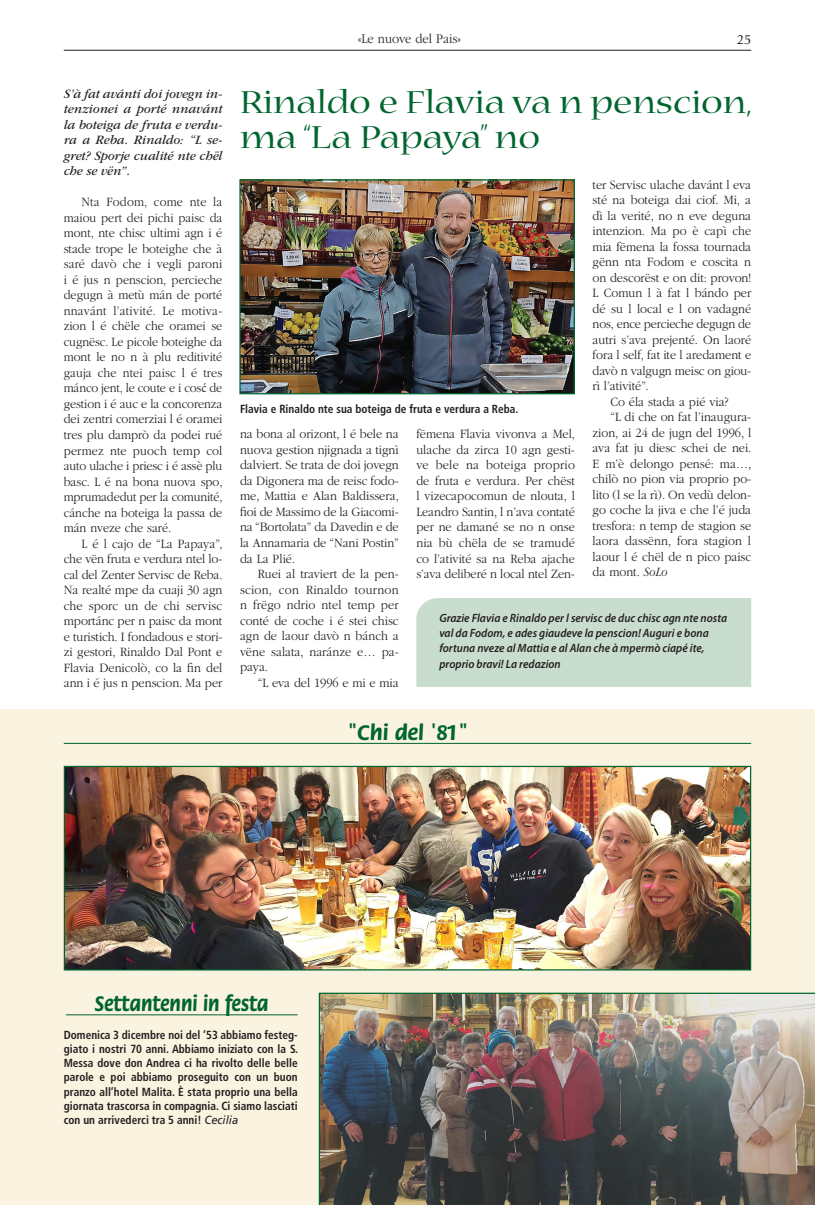
<style>
.page{position:relative;width:815px;height:1205px;background:#fff}
.page>*{position:absolute;margin:0;border:0;box-sizing:border-box;transform-origin:0 0}
.Nueva_38_extended{font:expanded 35.38px/35.4px "Nueva Std";color:#00652e;scale:.95 1}
.Flora_Bold_12_con_fi{font:700 22.5px "Flora Std";color:#00652e;scale:.88 1}
.Flora_Bold_12_con_fi-2{font:700 22.5px "Flora Std";color:#00652e}
.t1{font:300 13.75px "ITC Garamond Std";color:#231f20;scale:.92 1}
.t2{font:13.75px "Giovanni Std";color:#231f20;scale:.94 1}
.Gar_Light_10_6x12_4{font:300 13.25px/15.5px "ITC Garamond Std";color:#231f20;text-align:justify;scale:.93 1}
.Gar_Light_10_6x12_4-2{font:300 13.25px/15.5px "ITC Garamond Std";color:#231f20;text-align:justify;scale:.92 1}
.Gar_Light_10_6x12_4-3{font:italic 13.25px/15.5px "ITC Garamond Std";color:#231f20;text-align:justify}
.Myriad_9_6_Semibold{font:italic 600 12px/15.4px "Myriad Pro";color:#231f20;scale:.94 1}
.Did{font:700 condensed 11.75px/14.2px "Frutiger LT Std";color:#231f20;text-align:justify;scale:.96 1}
.s1{font-family:"Minion Pro";font-weight:400}
.s2{font-style:italic}
.s3{font-weight:400;font-style:italic;font-stretch:normal}
</style>
<div class="page">
<hr style="left:64px;top:50px;width:687px;height:1px;background:#231f20">
<div style="left:0;top:709px;width:815px;height:496px;background:#f9f3e0"></div>
<img style="left:319px;top:992px;width:496px;height:213px">
<hr style="left:66px;top:1014px;width:232px;height:1px;background:#00652e">
<img style="left:241px;top:181px;width:332px;height:211px">
<div style="left:239px;top:179px;width:336px;height:215px;border:1px solid #00652e"></div>
<img style="left:66px;top:768px;width:683px;height:200px">
<div style="left:64px;top:766px;width:687px;height:204px;border:1px solid #00652e"></div>
<hr style="left:64px;top:743px;width:687px;height:1px;background:#00652e">
<div style="left:416px;top:598px;width:335px;height:89px;background:#c9ddcf"></div>
<p class="t1" style="left:358px;top:32px;width:113px">«Le nuove del Pais»</p>
<p class="t2" style="left:737px;top:31px;width:17px">25</p>
<p class="Gar_Light_10_6x12_4-3" style="left:64px;top:86px;width:160px">S’à fat avánti doi jovegn in&shy;tenzionei a porté nnavánt la boteiga de fruta e verdu&shy;ra a Reba. Rinaldo: “L se&shy;gret? Sporje cualité nte chël che se vën”.</p>
<p class="Gar_Light_10_6x12_4-2" style="left:64px;top:195px;width:174px;text-indent:18px">Nta Fodom, come nte la maiou pert dei pichi paisc da mont, nte chisc ultimi agn i é stade trope le boteighe che à saré davò che i vegli paroni i é jus n penscion, percieche degugn à metù mán de porté nnavánt l’ativité. Le motiva&shy;zion l é chële che oramei se cugnësc. Le picole boteighe da mont le no n à plu reditivité gauja che ntei paisc l é tres mánco jent, le coute e i cos<span class="s1">ć</span> de gestion i é auc e la concorenza dei zentri comerziai l é oramei tres plu damprò da podei rué permez nte puoch temp col auto ulache i priesc i é assè plu basc. L é na bona nuova spo, mprumadedut per la comunité, cánche na boteiga la passa de mán nveze che saré.</p>
<p class="Gar_Light_10_6x12_4" style="left:64px;top:536px;width:172px;text-indent:18px">L é l cajo de “La Papaya”, che vën fruta e verdura ntel lo&shy;cal del Zenter Servisc de Reba.<br>Na realté mpe da cuaji 30 agn che sporc un de chi servisc mportánc per n paisc da mont e turistich. I fondadous e stori&shy;zi gestori, Rinaldo Dal Pont e Flavia Denicolò, co la fin del ann i é jus n penscion. Ma per</p>
<p class="Nueva_38_extended" style="left:240px;top:86px;width:541px">Rinaldo e Flavia va n penscion, ma “La Papaya” no</p>
<p class="Gar_Light_10_6x12_4" style="left:593px;top:177px;width:172px">ter Servisc ulache davánt l eva sté na boteiga dai ciof. Mi, a dì la verité, no n eve deguna intenzion. Ma po è capì che mia fëmena la fossa tournada gënn nta Fodom e coscita n on descorëst e on dit: provon!<br>L Comun l à fat l bándo per dé su l local e l on vadagné nos, ence percieche degugn de autri s’ava prejenté. On laoré fora l self, fat ite l aredament e davò n valgugn meisc on giou&shy;rì l’ativité”.</p>
<p class="Gar_Light_10_6x12_4" style="left:610px;top:394px;width:128px">Co éla stada a pié via?</p>
<p class="Gar_Light_10_6x12_4" style="left:593px;top:409px;width:172px;text-indent:18px">“L di che on fat l’inaugura&shy;zion, ai 24 de jugn del 1996, l ava fat ju diesc schei de nei.<br>E m’è delongo pensé: ma…, chilò no pion via proprio po&shy;lito (l se la rì). On vedù delon&shy;go coche la jiva e che l’é juda tresfora: n temp de stagion se laora dassënn, fora stagion l laour l é chël de n pico paisc da mont. <span class="s2">SoLo</span></p>
<p class="Did" style="left:240px;top:402px;width:291px">Flavia e Rinaldo nte sua boteiga de fruta e verdura a Reba.</p>
<p class="Gar_Light_10_6x12_4" style="left:240px;top:427px;width:172px">na bona al orizont, l é bele na nuova gestion njignada a tignì dalviert. Se trata de doi jovegn da Digonera ma de reisc fodo&shy;me, Mattia e Alan Baldissera, fioi de Massimo de la Giacomi&shy;na “Bortolata” da Davedin e de la Annamaria de “Nani Postin” da La Plié.</p>
<p class="Gar_Light_10_6x12_4" style="left:240px;top:566px;width:172px;text-indent:18px">Ruei al traviert de la pen&shy;scion, con Rinaldo tournon n frëgo ndrio ntel temp per conté de coche i é stei chisc agn de laour davò n bánch a vëne salata, naránze e… pa&shy;paya.</p>
<p class="Gar_Light_10_6x12_4" style="left:258px;top:675px;width:153px">“L eva del 1996 e mi e mia</p>
<p class="Gar_Light_10_6x12_4" style="left:416px;top:427px;width:172px">fëmena Flavia vivonva a Mel, ulache da zirca 10 agn gesti&shy;ve bele na boteiga proprio de fruta e verdura. Per chëst l vizecapocomun de nlouta, l Leandro Santin, l n’ava contaté per ne damané se no n onse nia bù chëla de se tramudé co l’ativité sa na Reba ajache s’ava deliberé n local ntel Zen-</p>
<p class="Myriad_9_6_Semibold" style="left:439px;top:609px;width:308px">Grazie Flavia e Rinaldo per l servisc de duc chisc agn nte nosta val da Fodom, e ades giaudeve la penscion! Auguri e bona fortuna nveze al Mattia e al Alan che à mpermò ciapé ite, proprio bravi! La redazion</p>
<p class="Flora_Bold_12_con_fi-2" style="left:347px;top:720px;width:122px">"Chi del '81"</p>
<p class="Flora_Bold_12_con_fi" style="left:95px;top:991px;width:199px">Settantenni in festa</p>
<p class="Did" style="left:64px;top:1027px;width:246px">Domenica 3 dicembre noi del ’53 abbiamo festeg&shy;giato i nostri 70 anni. Abbiamo iniziato con la S.<br>Messa dove don Andrea ci ha rivolto delle belle parole e poi abbiamo proseguito con un buon pranzo all’hotel Malita. È stata proprio una bella giornata trascorsa in compagnia. Ci siamo lasciati con un arrivederci tra 5 anni! <span class="s3">Cecilia</span></p>
</div>
